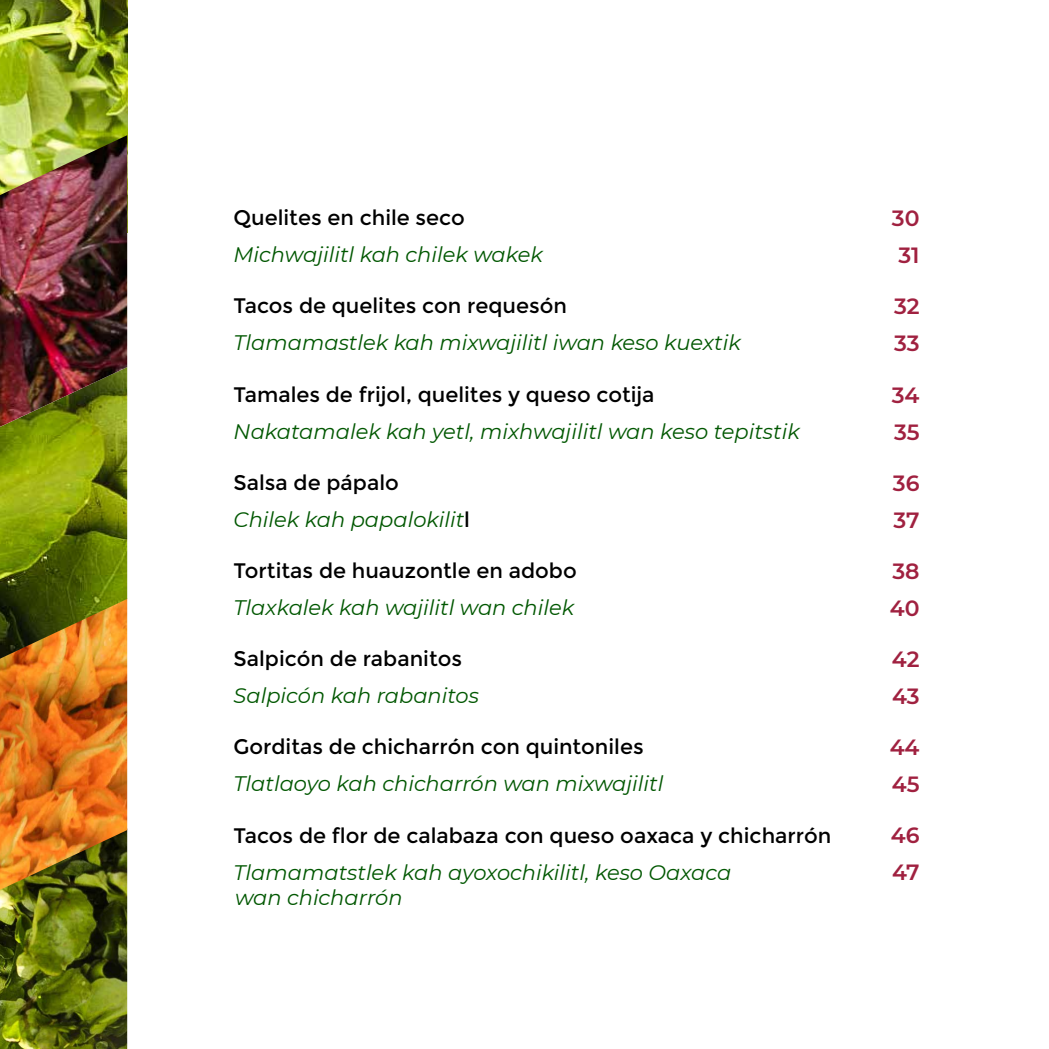
<style>
.page{position:relative;width:1049px;height:1049px;background:#fff}
.page>*{position:absolute;margin:0;border:0;box-sizing:border-box;transform-origin:0 0}
.t1{font:600 22px/37px "Montserrat";color:#a02140}
.t2{font:italic 21px/37px "Montserrat";color:#005700}
.t3{font:21px "Montserrat";color:#000}
.s1{font-style:normal;color:#000}
</style>
<div class="page">
<img style="left:0;top:0;width:127px;height:135px">
<img style="left:0;top:890px;width:127px;height:159px">
<img style="left:0;top:659px;width:127px;height:231px">
<img style="left:0;top:427px;width:127px;height:232px">
<img style="left:0;top:135px;width:127px;height:292px">
<p class="t3" style="left:234px;top:206px;width:233px">Quelites en chile seco</p>
<p class="t2" style="left:234px;top:235px;width:311px">Michwajilitl kah chilek wakek</p>
<p class="t3" style="left:234px;top:294px;width:335px">Tacos de quelites con requesón</p>
<p class="t2" style="left:234px;top:324px;width:509px">Tlamamastlek kah mixwajilitl iwan keso kuextik</p>
<p class="t3" style="left:234px;top:382px;width:422px">Tamales de frijol, quelites y queso cotija</p>
<p class="t2" style="left:234px;top:412px;width:568px">Nakatamalek kah yetl, mixhwajilitl wan keso tepitstik</p>
<p class="t2" style="left:234px;top:463px;width:238px"><span class="s1">Salsa de pápalo<br></span>Chilek kah papalokilit<span class="s1">l</span></p>
<p class="t3" style="left:234px;top:558px;width:345px">Tortitas de huauzontle en adobo</p>
<p class="t2" style="left:234px;top:588px;width:342px">Tlaxkalek kah wajilitl wan chilek</p>
<p class="t3" style="left:234px;top:646px;width:230px">Salpicón de rabanitos</p>
<p class="t2" style="left:234px;top:676px;width:247px">Salpicón kah rabanitos</p>
<p class="t3" style="left:234px;top:735px;width:411px">Gorditas de chicharrón con quintoniles</p>
<p class="t2" style="left:234px;top:765px;width:431px">Tlatlaoyo kah chicharrón wan mixwajilitl</p>
<p class="t3" style="left:234px;top:823px;width:599px">Tacos de flor de calabaza con queso oaxaca y chicharrón</p>
<p class="t2" style="left:234px;top:853px;width:499px">Tlamamatstlek kah ayoxochikilitl, keso Oaxaca</p>
<p class="t2" style="left:235px;top:878px;width:169px">wan chicharrón</p>
<p class="t1" style="left:892px;top:199px;width:29px">30<br>31</p>
<p class="t1" style="left:894px;top:287px;width:27px">32<br>33</p>
<p class="t1" style="left:892px;top:375px;width:29px">34<br>35</p>
<p class="t1" style="left:893px;top:463px;width:28px">36<br>37</p>
<p class="t1" style="left:890px;top:552px;width:31px">38<br>40</p>
<p class="t1" style="left:892px;top:640px;width:29px">42<br>43</p>
<p class="t1" style="left:890px;top:728px;width:31px">44<br>45</p>
<p class="t1" style="left:891px;top:816px;width:30px">46<br>47</p>
</div>
